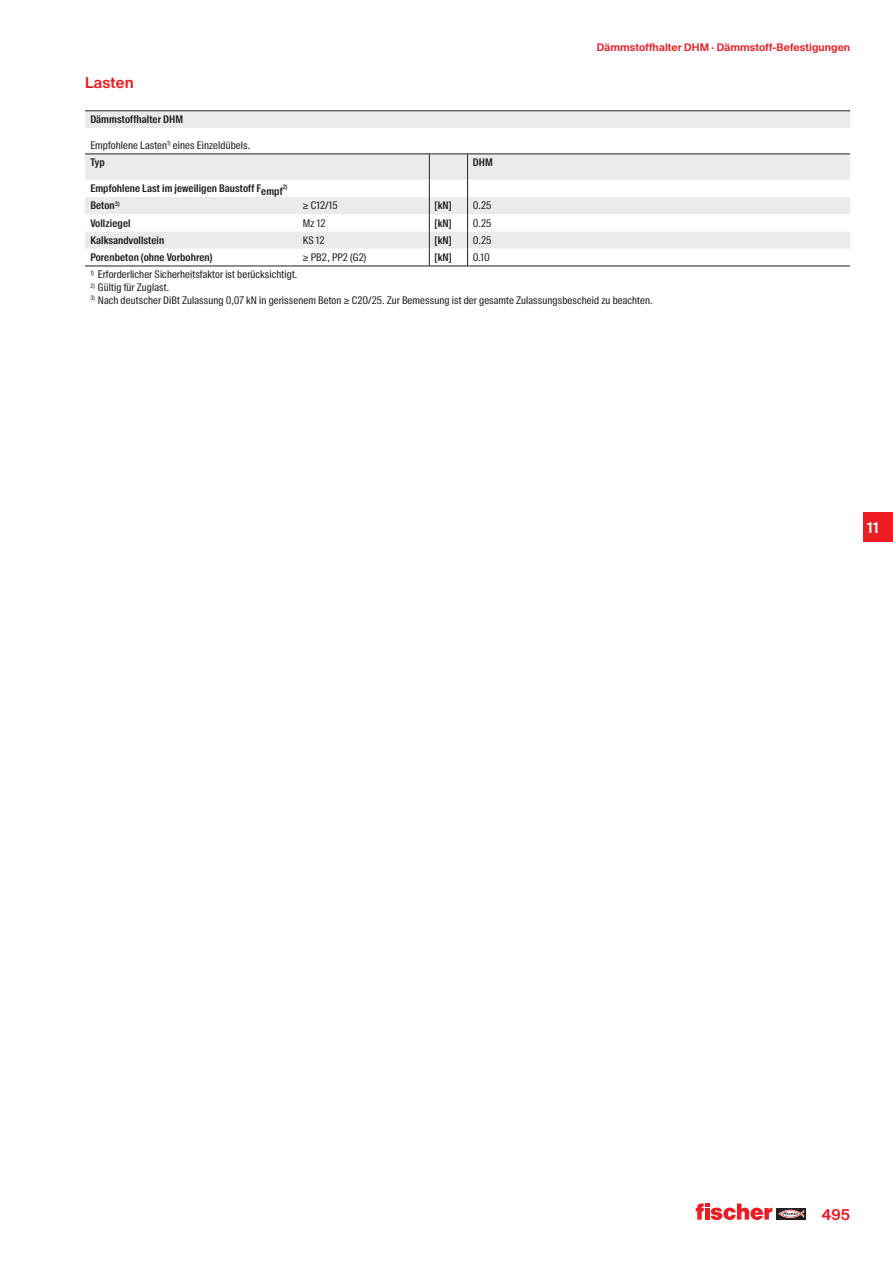
<style>
.page{position:relative;width:893px;height:1263px;background:#fff}
.page>*{position:absolute;margin:0;border:0;box-sizing:border-box;transform-origin:0 0}
.t1{font:600 15px "fischerstrong";letter-spacing:.005em;color:#ed1c24}
.t2{font:600 15px "fischerstrong";color:#fff}
.t3{font:10.5px/17.4px "fischerstrong Cond";letter-spacing:.01em;color:#231f20}
.t4{font:600 10.5px "fischerstrong Cond";letter-spacing:.01em;color:#231f20}
.t5{font:600 10.5px "fischerstrong";letter-spacing:.005em;color:#ed1c24}
.t6{font:600 6.15px "fischerstrong Cond";color:#231f20}
.s1{font-weight:600}
</style>
<div class="page">
<svg style="left:777px;top:1208px;width:29px;height:12px"></svg>
<svg style="left:778px;top:1210px;width:26px;height:8px"></svg>
<svg style="left:696px;top:1203px;width:76px;height:17px"></svg>
<div style="left:85px;top:111px;width:765px;height:17px;background:#edebea"></div>
<svg style="left:85px;top:153px;width:765px;height:1px"></svg>
<hr style="left:85px;top:110px;width:765px;height:1px;background:#231f20">
<hr style="left:85px;top:266px;width:765px;height:1px;background:#231f20">
<svg style="left:85px;top:154px;width:765px;height:112px"></svg>
<div style="left:863px;top:512px;width:30px;height:30px;background:#ed1c24"></div>
<h1 class="t1" style="left:85px;top:77px;width:50px">Lasten</h1>
<p class="t4" style="left:90px;top:116px;width:94px">Dämmstoffhalter DHM</p>
<p class="t3" style="left:90px;top:137px;width:161px">Empfohlene Lasten<sup>1)</sup> eines Einzeldübels.<br><span class="s1">Typ</span></p>
<p class="t4" style="left:473px;top:159px;width:21px">DHM</p>
<p class="t5" style="left:597px;top:42px;width:255px">Dämmstoffhalter DHM · Dämmstoff-Befestigungen</p>
<p class="t4" style="left:90px;top:185px;width:193px">Empfohlene Last im jeweiligen Baustoff Fempf</p>
<p class="t6" style="left:283px;top:184px;width:6px">2)</p>
<p class="t4" style="left:90px;top:202px;width:31px">Beton<sup>3)</sup></p>
<p class="t3" style="left:303px;top:198px;width:36px">≥ C12/15</p>
<p class="t4" style="left:435px;top:202px;width:18px">[kN]</p>
<p class="t3" style="left:473px;top:198px;width:20px">0.25</p>
<p class="t4" style="left:90px;top:219px;width:42px">Vollziegel</p>
<p class="t3" style="left:303px;top:215px;width:24px">Mz 12</p>
<p class="t4" style="left:435px;top:219px;width:18px">[kN]</p>
<p class="t3" style="left:473px;top:215px;width:20px">0.25</p>
<p class="t4" style="left:90px;top:236px;width:75px">Kalksandvollstein</p>
<p class="t3" style="left:303px;top:232px;width:23px">KS 12</p>
<p class="t4" style="left:435px;top:236px;width:18px">[kN]</p>
<p class="t3" style="left:473px;top:232px;width:20px">0.25</p>
<p class="t4" style="left:90px;top:254px;width:124px">Porenbeton (ohne Vorbohren)</p>
<p class="t3" style="left:303px;top:250px;width:65px">≥ PB2, PP2 (G2)</p>
<p class="t4" style="left:435px;top:254px;width:18px">[kN]</p>
<p class="t3" style="left:473px;top:250px;width:18px">0.10</p>
<p class="t3" style="left:90px;top:267px;width:208px"><sup>1)</sup> Erforderlicher Sicherheitsfaktor ist berücksichtigt.</p>
<p class="t3" style="left:90px;top:280px;width:80px"><sup>2)</sup> Gültig für Zuglast.</p>
<p class="t3" style="left:90px;top:292px;width:564px"><sup>3)</sup> Nach deutscher DiBt Zulassung 0,07 kN in gerissenem Beton ≥ C20/25. Zur Bemessung ist der gesamte Zulassungsbescheid zu beachten.</p>
<h1 class="t2" style="left:867px;top:521px;width:13px">11</h1>
<h1 class="t1" style="left:822px;top:1208px;width:30px">495</h1>
</div>
